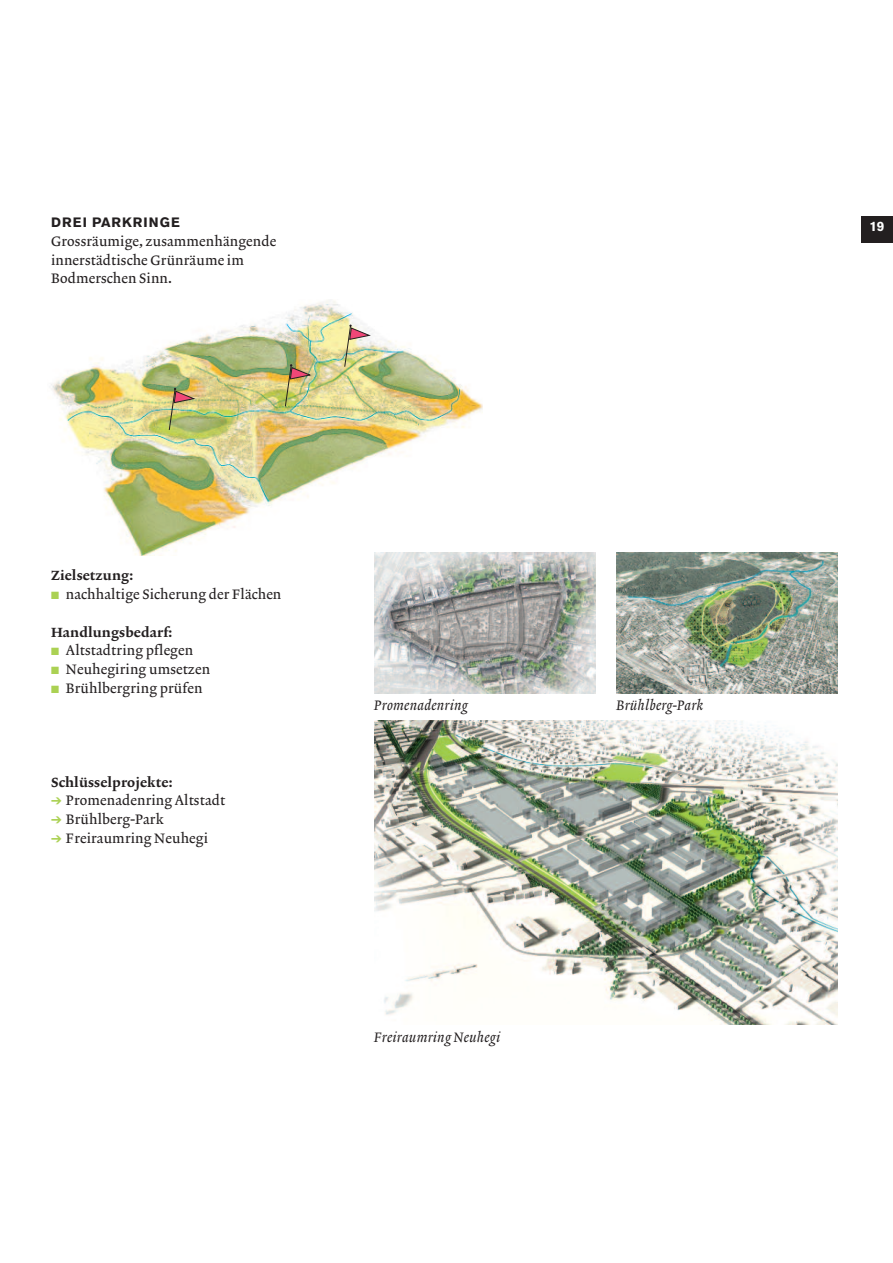
<style>
.page{position:relative;width:893px;height:1263px;background:#fff}
.page>*{position:absolute;margin:0;border:0;box-sizing:border-box;transform-origin:0 0}
.t1{font:13.8px/18.8px "Lexicon No 2 Roman A Txt";letter-spacing:.01em;color:#231f20}
.t2{font:13.8px "Lexicon No 2 Italic A Txt";letter-spacing:.02em;color:#231f20}
.t3{font:13.5px "Lexicon No 2 Roman D Txt";letter-spacing:.01em;color:#231f20}
.t4{font:700 13.5px "Akzidenz Grotesk BE";letter-spacing:.09em;color:#231f20}
.t5{font:700 13.5px "Akzidenz Grotesk BE";color:#fff}
.s1{color:#abd153}
</style>
<div class="page">
<div style="left:861px;top:216px;width:32px;height:27px;background:#231f20"></div>
<img style="left:617px;top:553px;width:221px;height:140px">
<img style="left:374px;top:721px;width:464px;height:304px">
<img style="left:51px;top:300px;width:432px;height:255px">
<svg style="left:285px;top:364px;width:26px;height:43px"></svg>
<svg style="left:169px;top:388px;width:26px;height:43px"></svg>
<svg style="left:344px;top:324px;width:26px;height:43px"></svg>
<img style="left:374px;top:553px;width:221px;height:140px">
<p class="t4" style="left:51px;top:217px;width:130px">DREI PARKRINGE</p>
<p class="t5" style="left:869px;top:221px;width:17px">19</p>
<p class="t1" style="left:51px;top:233px;width:227px">Grossräumige, zusammenhängende innerstädtische Grünräume im<br>Bodmerschen Sinn.</p>
<p class="t3" style="left:51px;top:571px;width:84px">Zielsetzung:</p>
<p class="t1" style="left:51px;top:586px;width:232px"><span class="s1">■</span> nachhaltige Sicherung der Flächen</p>
<p class="t3" style="left:51px;top:627px;width:123px">Handlungsbedarf:</p>
<p class="t1" style="left:51px;top:642px;width:144px"><span class="s1">■</span> Altstadtring pflegen</p>
<p class="t1" style="left:51px;top:661px;width:161px"><span class="s1">■</span> Neuhegiring umsetzen</p>
<p class="t1" style="left:51px;top:680px;width:153px"><span class="s1">■</span> Brühlbergring prüfen</p>
<p class="t3" style="left:51px;top:777px;width:123px">Schlüsselprojekte:</p>
<p class="t1" style="left:51px;top:792px;width:176px"><span class="s1">➔</span> Promenadenring Altstadt</p>
<p class="t1" style="left:51px;top:811px;width:114px"><span class="s1">➔</span> Brühlberg-Park</p>
<p class="t1" style="left:51px;top:830px;width:159px"><span class="s1">➔</span> Freiraumring Neuhegi</p>
<p class="t2" style="left:374px;top:700px;width:95px">Promenadenring</p>
<p class="t2" style="left:617px;top:700px;width:88px">Brühlberg-Park</p>
<p class="t2" style="left:374px;top:1032px;width:128px">Freiraumring Neuhegi</p>
</div>
